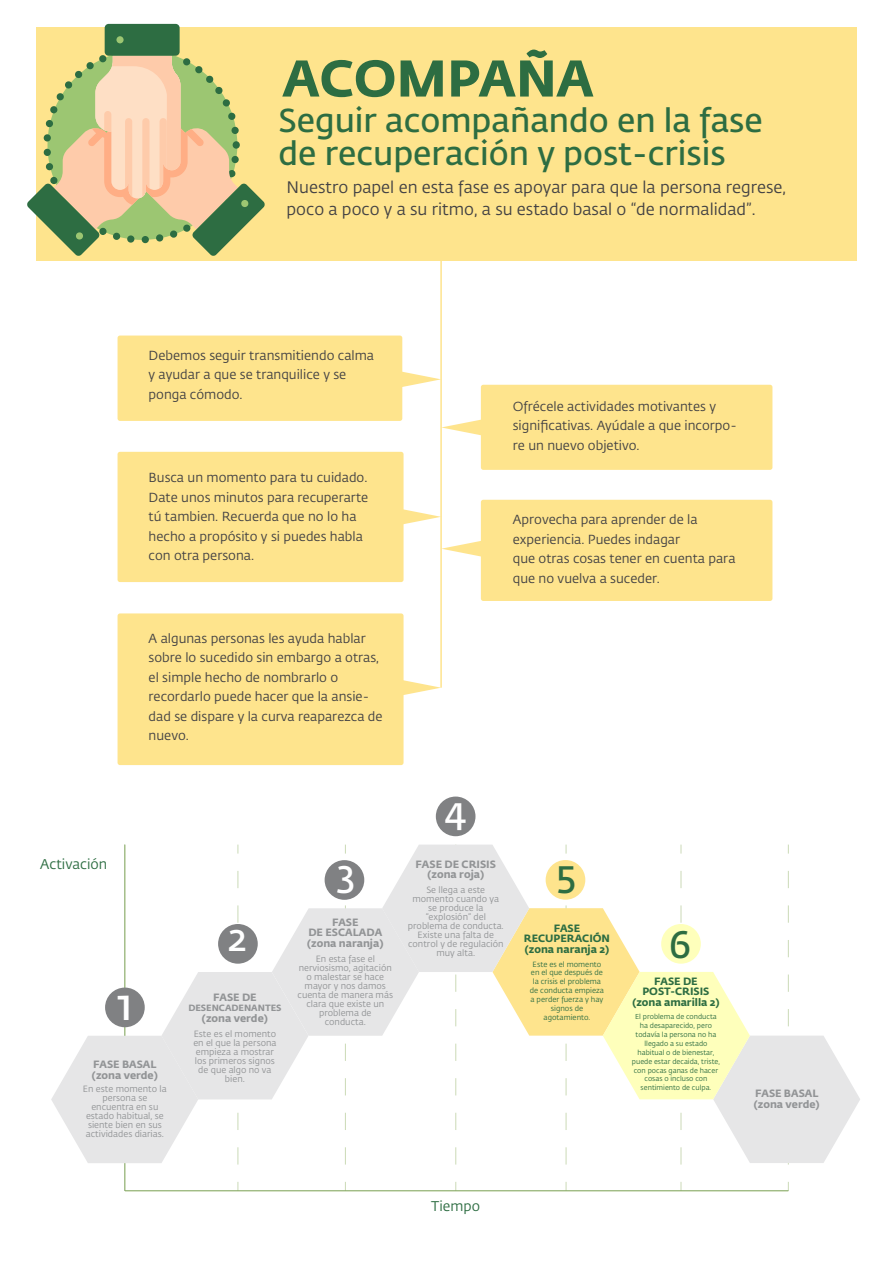
<style>
.page{position:relative;width:893px;height:1263px;background:#fff}
.page>*{position:absolute;margin:0;border:0;box-sizing:border-box;transform-origin:0 0}
.t1{font:700 51px "Fedra Sans Pro";color:#2d6d42}
.t2{font:600 43.65px "Fedra Sans Pro";color:#fff}
.t3{font:600 37.95px "Fedra Sans Pro";color:#fff}
.t4{font:600 37.95px "Fedra Sans Pro";color:#2d6d42}
.t5{font:600 32.85px/33px "Fedra Sans Pro";color:#2d6d42}
.t6{font:16.5px/22.5px "Fedra Sans Pro";color:#434244}
.t7{font:13.95px "Fedra Sans Pro";color:#2d6d42}
.t8{font:13.05px/19.5px "Fedra Sans Pro";color:#434244}
.t9{font:700 10.5px/10.5px "Fedra Sans Pro";color:#929496}
.t10{font:700 10.5px/10.5px "Fedra Sans Pro";color:#2d6d42;text-align:center}
.t11{font:9px/9px "Fedra Sans Pro";color:#929496;text-align:center}
.t12{font:700 9px "Fedra Sans Pro";color:#929496}
.t13{font:7.5px/8.9px "Fedra Sans Pro";color:#2d6d42;text-align:center}
.t14{font:7.05px/8.9px "Fedra Sans Pro";color:#2d6d42;text-align:center}
</style>
<div class="page">
<hr style="left:125px;top:844px;width:1px;height:347px;background:#8cad60">
<hr style="left:125px;top:1190px;width:663px;height:1px;background:#8cad60">
<svg style="left:51px;top:844px;width:809px;height:320px"></svg>
<div style="left:105px;top:987px;width:40px;height:40px;background:#808183;border-radius:50%"></div>
<div style="left:218px;top:924px;width:40px;height:40px;background:#808183;border-radius:50%"></div>
<div style="left:436px;top:796px;width:39px;height:40px;background:#808183;border-radius:50%"></div>
<div style="left:661px;top:924px;width:40px;height:40px;background:#feffbb;border-radius:50%"></div>
<div style="left:325px;top:860px;width:39px;height:40px;background:#808183;border-radius:50%"></div>
<div style="left:546px;top:860px;width:39px;height:40px;background:#fee48d;border-radius:50%"></div>
<div style="left:36px;top:27px;width:821px;height:234px;background:#fee48d"></div>
<div style="left:118px;top:336px;width:284px;height:85px;background:#fee48d;border-radius:2px"></div>
<div style="left:481px;top:385px;width:291px;height:85px;background:#fee48d;border-radius:2px"></div>
<div style="left:481px;top:500px;width:291px;height:101px;background:#fee48d;border-radius:2px"></div>
<div style="left:118px;top:452px;width:286px;height:130px;background:#fee48d;border-radius:2px"></div>
<div style="left:118px;top:613px;width:286px;height:152px;background:#fee48d;border-radius:2px"></div>
<hr style="left:440px;top:235px;width:2px;height:453px;background:#fee48d">
<svg style="left:402px;top:371px;width:39px;height:16px"></svg>
<svg style="left:403px;top:509px;width:38px;height:16px"></svg>
<svg style="left:403px;top:680px;width:38px;height:16px"></svg>
<svg style="left:441px;top:419px;width:40px;height:16px"></svg>
<svg style="left:441px;top:541px;width:40px;height:16px"></svg>
<div style="left:105px;top:24px;width:75px;height:32px;background:#2d6d42;border-radius:4px"></div>
<div style="left:116px;top:36px;width:8px;height:7px;background:#9cc672;border-radius:50%"></div>
<svg style="left:27px;top:55px;width:238px;height:201px"></svg>
<h1 class="t1" style="left:283px;top:38px;width:312px">ACOMPAÑA</h1>
<h3 class="t5" style="left:279px;top:102px;width:486px">Seguir acompañando en la fase de recuperación y post-crisis</h3>
<p class="t6" style="left:287px;top:175px;width:501px">Nuestro papel en esta fase es apoyar para que la persona regrese, poco a poco y a su ritmo, a su estado basal o “de normalidad”.</p>
<p class="t8" style="left:149px;top:345px;width:227px">Debemos seguir transmitiendo calma y ayudar a que se tranquilice y se ponga cómodo.</p>
<p class="t8" style="left:149px;top:467px;width:221px">Busca un momento para tu cuidado.<br>Date unos minutos para recuperarte tú tambien. Recuerda que no lo ha hecho a propósito y si puedes habla con otra persona.</p>
<p class="t8" style="left:149px;top:628px;width:236px">A algunas personas les ayuda hablar sobre lo sucedido sin embargo a otras, el simple hecho de nombrarlo o recordarlo puede hacer que la ansie&shy;dad se dispare y la curva reaparezca de nuevo.</p>
<p class="t8" style="left:513px;top:396px;width:225px">Ofrécele actividades motivantes y significativas. Ayúdale a que incorpo&shy;re un nuevo objetivo.</p>
<p class="t8" style="left:513px;top:509px;width:224px">Aprovecha para aprender de la experiencia. Puedes indagar<br>que otras cosas tener en cuenta para que no vuelva a suceder.</p>
<h3 class="t3" style="left:444px;top:783px;width:24px">4</h3>
<p class="t7" style="left:40px;top:854px;width:69px">Activación</p>
<p class="t9" style="left:416px;top:858px;width:82px;text-align:center">FASE DE CRISIS (zona roja)</p>
<p class="t11" style="left:408px;top:885px;width:97px">Se llega a este momento cuando ya se produce la “explosión” del problema de conducta.<br>Existe una falta de control y de regulación muy alta.</p>
<h3 class="t3" style="left:337px;top:846px;width:20px">3</h3>
<h3 class="t4" style="left:556px;top:846px;width:22px">5</h3>
<p class="t9" style="left:307px;top:916px;width:78px;text-align:center">FASE<br>DE ESCALADA (zona naranja)</p>
<p class="t11" style="left:297px;top:954px;width:97px">En esta fase el nerviosismo, agitación o malestar se hace mayor y nos damos cuenta de manera más clara que existe un problema de conducta.</p>
<p class="t10" style="left:524px;top:922px;width:88px">FASE<br>RECUPERACIÓN (zona naranja 2)</p>
<p class="t13" style="left:530px;top:959px;width:76px">Este es el momento en el que después de la crisis el problema de conducta empieza a perder fuerza y hay signos de agotamiento.</p>
<h3 class="t3" style="left:228px;top:910px;width:21px">2</h3>
<h3 class="t4" style="left:668px;top:917px;width:24px">6</h3>
<p class="t10" style="left:632px;top:975px;width:89px">FASE DE<br>POST-CRISIS (zona amarilla 2)</p>
<p class="t14" style="left:632px;top:1012px;width:90px">El problema de conducta ha desaparecido, pero todavía la persona no ha llegado a su estado habitual o de bienestar, puede estar decaida, triste, con pocas ganas de hacer cosas o incluso con sentimiento de culpa.</p>
<p class="t9" style="left:213px;top:991px;width:45px">FASE DE</p>
<p class="t12" style="left:188px;top:1001px;width:95px">DESENCADENANTES</p>
<p class="t9" style="left:202px;top:1012px;width:67px">(zona verde)</p>
<p class="t11" style="left:193px;top:1029px;width:85px">Este es el momento en el que la persona empieza a mostrar los primeros signos de que algo no va bien.</p>
<h2 class="t2" style="left:117px;top:973px;width:17px">1</h2>
<p class="t9" style="left:92px;top:1058px;width:67px">FASE BASAL (zona verde)</p>
<p class="t11" style="left:83px;top:1084px;width:85px">En este momento la persona se encuentra en su estado habitual, se siente bien en sus actividades diarias.</p>
<p class="t9" style="left:754px;top:1088px;width:67px">FASE BASAL (zona verde)</p>
<p class="t7" style="left:431px;top:1196px;width:50px">Tiempo</p>
</div>
